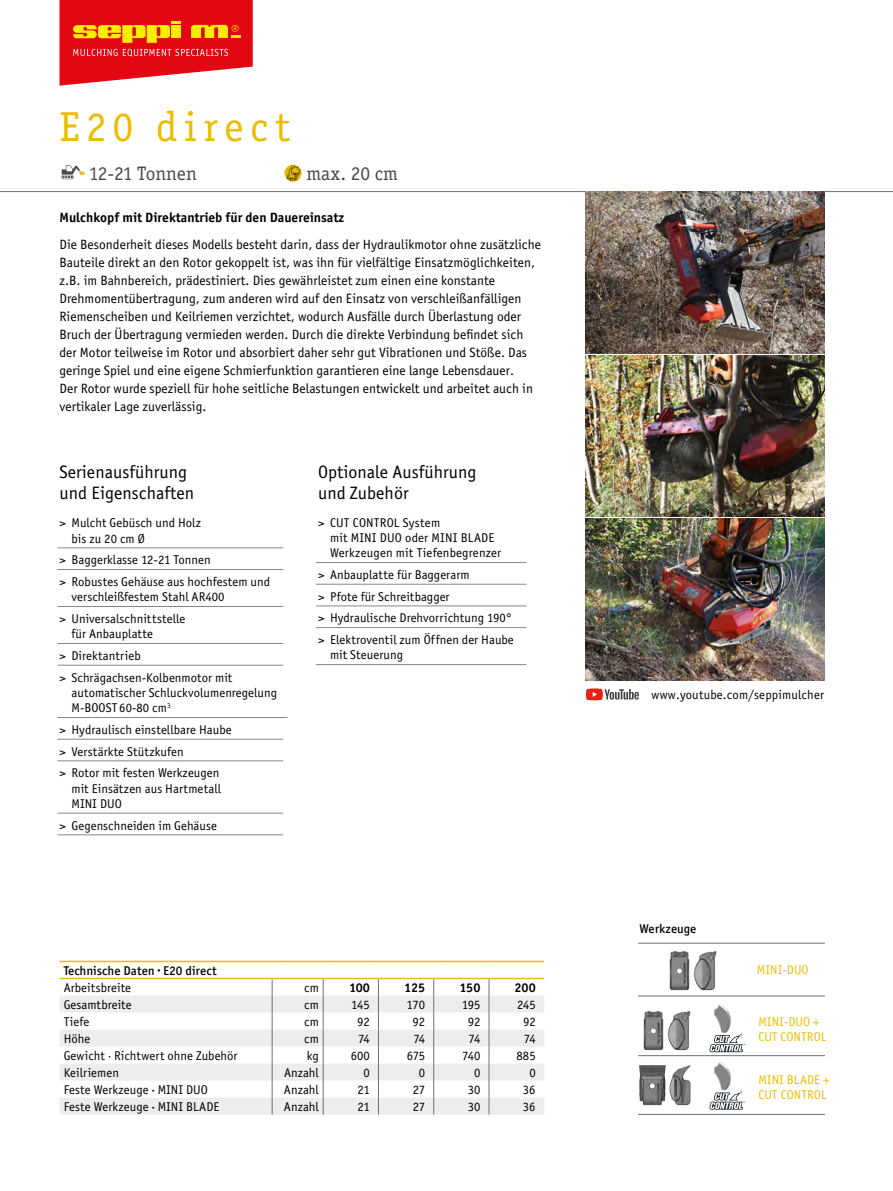
<style>
.page{position:relative;width:893px;height:1191px;background:#fff}
.page>*{position:absolute;margin:0;border:0;box-sizing:border-box;transform-origin:0 0}
.t1{font:42px "Officina Serif ITC";letter-spacing:.15em;color:#ebbd00}
.t2{font:19.5px "Officina Serif ITC";color:#4a4a49}
.t3{font:18px/21.6px "Officina Sans Book ITC";color:#000}
.t4{font:13.5px/18px "Officina Sans Book ITC";color:#000}
.t5{font:13.5px "Officina Sans Bold ITC";color:#000}
.t6{font:12.75px/21.8px "Officina Sans Book ITC";color:#000}
.t7{font:12.75px/15.3px "Officina Sans Book ITC";color:#ebbd00}
.t8{font:12.75px "Officina Sans Medium ITC";color:#000}
.t9{font:12.75px "Officina Sans Bold ITC";color:#000}
.s1{font-family:"Officina Sans Bold ITC"}
</style>
<div class="page">
<svg style="left:60px;top:0;width:193px;height:86px;background:#e93f30"></svg>
<hr style="left:0;top:191px;width:893px;height:1px;background:#706f6f">
<img style="left:586px;top:355px;width:238px;height:162px">
<img style="left:586px;top:192px;width:238px;height:161px">
<svg style="left:586px;top:688px;width:53px;height:12px"></svg>
<img style="left:586px;top:519px;width:238px;height:161px">
<svg style="left:61px;top:175px;width:13px;height:4px"></svg>
<svg style="left:62px;top:165px;width:23px;height:13px"></svg>
<img style="left:284px;top:165px;width:17px;height:16px">
<hr style="left:638px;top:943px;width:187px;height:1px;background:#706f6f">
<hr style="left:638px;top:1114px;width:187px;height:1px;background:#706f6f">
<hr style="left:638px;top:1055px;width:187px;height:1px;background:#706f6f">
<hr style="left:638px;top:995px;width:187px;height:1px;background:#706f6f">
<img style="left:643px;top:1010px;width:48px;height:41px">
<img style="left:639px;top:1065px;width:52px;height:41px">
<svg style="left:709px;top:1041px;width:36px;height:11px"></svg>
<img style="left:714px;top:1004px;width:29px;height:37px">
<svg style="left:709px;top:1098px;width:36px;height:11px"></svg>
<img style="left:703px;top:1056px;width:42px;height:42px">
<img style="left:657px;top:943px;width:72px;height:48px">
<hr style="left:57px;top:547px;width:226px;height:1px;background:#878787">
<hr style="left:57px;top:569px;width:226px;height:1px;background:#878787">
<hr style="left:57px;top:606px;width:226px;height:1px;background:#878787">
<hr style="left:57px;top:643px;width:226px;height:1px;background:#878787">
<hr style="left:57px;top:665px;width:226px;height:1px;background:#878787">
<hr style="left:57px;top:717px;width:230px;height:1px;background:#878787">
<hr style="left:57px;top:739px;width:226px;height:1px;background:#878787">
<hr style="left:57px;top:760px;width:226px;height:1px;background:#878787">
<hr style="left:57px;top:813px;width:226px;height:1px;background:#878787">
<hr style="left:57px;top:834px;width:226px;height:1px;background:#878787">
<hr style="left:316px;top:562px;width:210px;height:1px;background:#878787">
<hr style="left:316px;top:584px;width:210px;height:1px;background:#878787">
<hr style="left:316px;top:605px;width:210px;height:1px;background:#878787">
<hr style="left:316px;top:627px;width:210px;height:1px;background:#878787">
<hr style="left:316px;top:664px;width:210px;height:1px;background:#878787">
<svg style="left:60px;top:995px;width:484px;height:119px;fill:#ededed"></svg>
<svg style="left:433px;top:979px;width:1px;height:135px"></svg>
<svg style="left:272px;top:979px;width:1px;height:135px"></svg>
<svg style="left:378px;top:979px;width:1px;height:135px"></svg>
<hr style="left:60px;top:960px;width:212px;height:2px;background:#ebbd00">
<hr style="left:272px;top:960px;width:51px;height:2px;background:#ebbd00">
<hr style="left:323px;top:960px;width:55px;height:2px;background:#ebbd00">
<hr style="left:378px;top:960px;width:56px;height:2px;background:#ebbd00">
<hr style="left:434px;top:960px;width:55px;height:2px;background:#ebbd00">
<hr style="left:489px;top:960px;width:55px;height:2px;background:#ebbd00">
<hr style="left:60px;top:977px;width:212px;height:2px;background:#ebbd00">
<hr style="left:272px;top:977px;width:51px;height:2px;background:#ebbd00">
<hr style="left:323px;top:977px;width:55px;height:2px;background:#ebbd00">
<hr style="left:378px;top:977px;width:56px;height:2px;background:#ebbd00">
<hr style="left:434px;top:977px;width:55px;height:2px;background:#ebbd00">
<hr style="left:489px;top:977px;width:55px;height:2px;background:#ebbd00">
<svg style="left:489px;top:979px;width:1px;height:135px"></svg>
<svg style="left:323px;top:979px;width:1px;height:135px"></svg>
<h1 class="t1" style="left:60px;top:100px;width:233px">E20 direct</h1>
<h2 class="t2" style="left:89px;top:161px;width:109px">12-21 Tonnen</h2>
<h2 class="t2" style="left:307px;top:161px;width:93px">max. 20 cm</h2>
<p class="t5" style="left:60px;top:209px;width:286px">Mulchkopf mit Direktantrieb für den Dauereinsatz</p>
<p class="t4" style="left:60px;top:235px;width:483px">Die Besonderheit dieses Modells besteht darin, dass der Hydraulikmotor ohne zusätzliche Bauteile direkt an den Rotor gekoppelt ist, was ihn für vielfältige Einsatzmöglichkeiten, z.B. im Bahnbereich, prädestiniert. Dies gewährleistet zum einen eine konstante Drehmomentübertragung, zum anderen wird auf den Einsatz von verschleißanfälligen Riemenscheiben und Keilriemen verzichtet, wodurch Ausfälle durch Überlastung oder Bruch der Übertragung vermieden werden. Durch die direkte Verbindung befindet sich der Motor teilweise im Rotor und absorbiert daher sehr gut Vibrationen und Stöße. Das geringe Spiel und eine eigene Schmierfunktion garantieren eine lange Lebensdauer.<br>Der Rotor wurde speziell für hohe seitliche Belastungen entwickelt und arbeitet auch in vertikaler Lage zuverlässig.</p>
<h3 class="t3" style="left:60px;top:460px;width:136px">Serienausführung und Eigenschaften</h3>
<p class="t6" style="left:72px;top:515px;width:131px;line-height:15.3px;text-indent:-12px">&gt; Mulcht Gebüsch und Holz bis zu 20 cm Ø</p>
<p class="t6" style="left:60px;top:548px;width:212px">&gt; Baggerklasse 12-21 Tonnen<br>&gt; Robustes Gehäuse aus hochfestem und</p>
<p class="t6" style="left:60px;top:585px;width:167px;text-indent:12px">verschleißfestem Stahl AR400 &gt; Universalschnittstelle</p>
<p class="t6" style="left:60px;top:622px;width:174px;text-indent:12px">für Anbauplatte<br>&gt; Direktantrieb<br>&gt; Schrägachsen-Kolbenmotor mit</p>
<p class="t6" style="left:72px;top:684px;width:207px;line-height:15.3px">automatischer Schluckvolumenregelung<br>M-BOOST 60-80 cm<sup>3</sup></p>
<p class="t6" style="left:60px;top:718px;width:174px">&gt; Hydraulisch einstellbare Haube &gt; Verstärkte Stützkufen<br>&gt; Rotor mit festen Werkzeugen</p>
<p class="t6" style="left:72px;top:780px;width:151px;line-height:15.3px">mit Einsätzen aus Hartmetall<br>MINI DUO</p>
<p class="t6" style="left:60px;top:814px;width:159px">&gt; Gegenschneiden im Gehäuse</p>
<h3 class="t3" style="left:318px;top:460px;width:160px">Optionale Ausführung und Zubehör</h3>
<p class="t6" style="left:330px;top:514px;width:173px;line-height:15.1px;text-indent:-12px">&gt; CUT CONTROL System<br>mit MINI DUO oder MINI BLADE<br>Werkzeugen mit Tiefenbegrenzer</p>
<p class="t6" style="left:318px;top:563px;width:197px">&gt; Anbauplatte für Baggerarm<br>&gt; Pfote für Schreitbagger<br>&gt; Hydraulische Drehvorrichtung 190° &gt; Elektroventil zum Öffnen der Haube</p>
<p class="t6" style="left:330px;top:643px;width:75px">mit Steuerung</p>
<p class="t8" style="left:64px;top:961px;width:154px">Technische Daten · E20 direct</p>
<p class="t6" style="left:64px;top:976px;width:69px">Arbeitsbreite</p>
<p class="t6" style="left:304px;top:976px;width:16px">cm</p>
<p class="t9" style="left:349px;top:979px;width:22px">100</p>
<p class="t9" style="left:404px;top:979px;width:23px">125</p>
<p class="t9" style="left:459px;top:979px;width:23px">150</p>
<p class="t9" style="left:514px;top:979px;width:23px">200</p>
<p class="t6" style="left:64px;top:993px;width:70px">Gesamtbreite</p>
<p class="t6" style="left:304px;top:993px;width:16px">cm</p>
<p class="t6" style="left:351px;top:993px;width:20px">145</p>
<p class="t6" style="left:407px;top:993px;width:20px">170</p>
<p class="t6" style="left:462px;top:993px;width:20px">195</p>
<p class="t6" style="left:517px;top:993px;width:20px">245</p>
<p class="t6" style="left:64px;top:1010px;width:27px">Tiefe</p>
<p class="t6" style="left:304px;top:1010px;width:16px">cm</p>
<p class="t6" style="left:357px;top:1010px;width:14px">92</p>
<p class="t6" style="left:412px;top:1010px;width:14px">92</p>
<p class="t6" style="left:468px;top:1010px;width:14px">92</p>
<p class="t6" style="left:523px;top:1010px;width:14px">92</p>
<p class="t6" style="left:64px;top:1027px;width:28px">Höhe</p>
<p class="t6" style="left:304px;top:1027px;width:16px">cm</p>
<p class="t6" style="left:358px;top:1027px;width:13px">74</p>
<p class="t6" style="left:413px;top:1027px;width:13px">74</p>
<p class="t6" style="left:469px;top:1027px;width:13px">74</p>
<p class="t6" style="left:524px;top:1027px;width:13px">74</p>
<p class="t6" style="left:64px;top:1044px;width:175px">Gewicht · Richtwert ohne Zubehör</p>
<p class="t6" style="left:307px;top:1044px;width:14px">kg</p>
<p class="t6" style="left:351px;top:1044px;width:21px">600</p>
<p class="t6" style="left:407px;top:1044px;width:20px">675</p>
<p class="t6" style="left:462px;top:1044px;width:20px">740</p>
<p class="t6" style="left:517px;top:1044px;width:21px">885</p>
<p class="t6" style="left:64px;top:1061px;width:57px">Keilriemen</p>
<p class="t6" style="left:284px;top:1061px;width:36px">Anzahl</p>
<p class="t6" style="left:363px;top:1061px;width:8px">0</p>
<p class="t6" style="left:419px;top:1061px;width:8px">0</p>
<p class="t6" style="left:474px;top:1061px;width:8px">0</p>
<p class="t6" style="left:529px;top:1061px;width:8px">0</p>
<p class="t6" style="left:64px;top:1078px;width:146px">Feste Werkzeuge <span class="s1">·</span> MINI DUO</p>
<p class="t6" style="left:284px;top:1078px;width:36px">Anzahl</p>
<p class="t6" style="left:357px;top:1078px;width:14px">21</p>
<p class="t6" style="left:413px;top:1078px;width:14px">27</p>
<p class="t6" style="left:468px;top:1078px;width:14px">30</p>
<p class="t6" style="left:523px;top:1078px;width:14px">36</p>
<p class="t6" style="left:64px;top:1095px;width:157px">Feste Werkzeuge <span class="s1">·</span> MINI BLADE</p>
<p class="t6" style="left:284px;top:1095px;width:36px">Anzahl</p>
<p class="t6" style="left:357px;top:1095px;width:14px">21</p>
<p class="t6" style="left:413px;top:1095px;width:14px">27</p>
<p class="t6" style="left:468px;top:1095px;width:14px">30</p>
<p class="t6" style="left:523px;top:1095px;width:14px">36</p>
<p class="t6" style="left:652px;top:683px;width:174px">www.youtube.com/seppimulcher</p>
<p class="t8" style="left:639px;top:919px;width:59px">Werkzeuge</p>
<p class="t7" style="left:757px;top:961px;width:53px">MINI-DUO</p>
<p class="t7" style="left:758px;top:1013px;width:70px">MINI-DUO +<br>CUT CONTROL</p>
<p class="t7" style="left:758px;top:1071px;width:73px">MINI BLADE +<br>CUT CONTROL</p>
</div>
